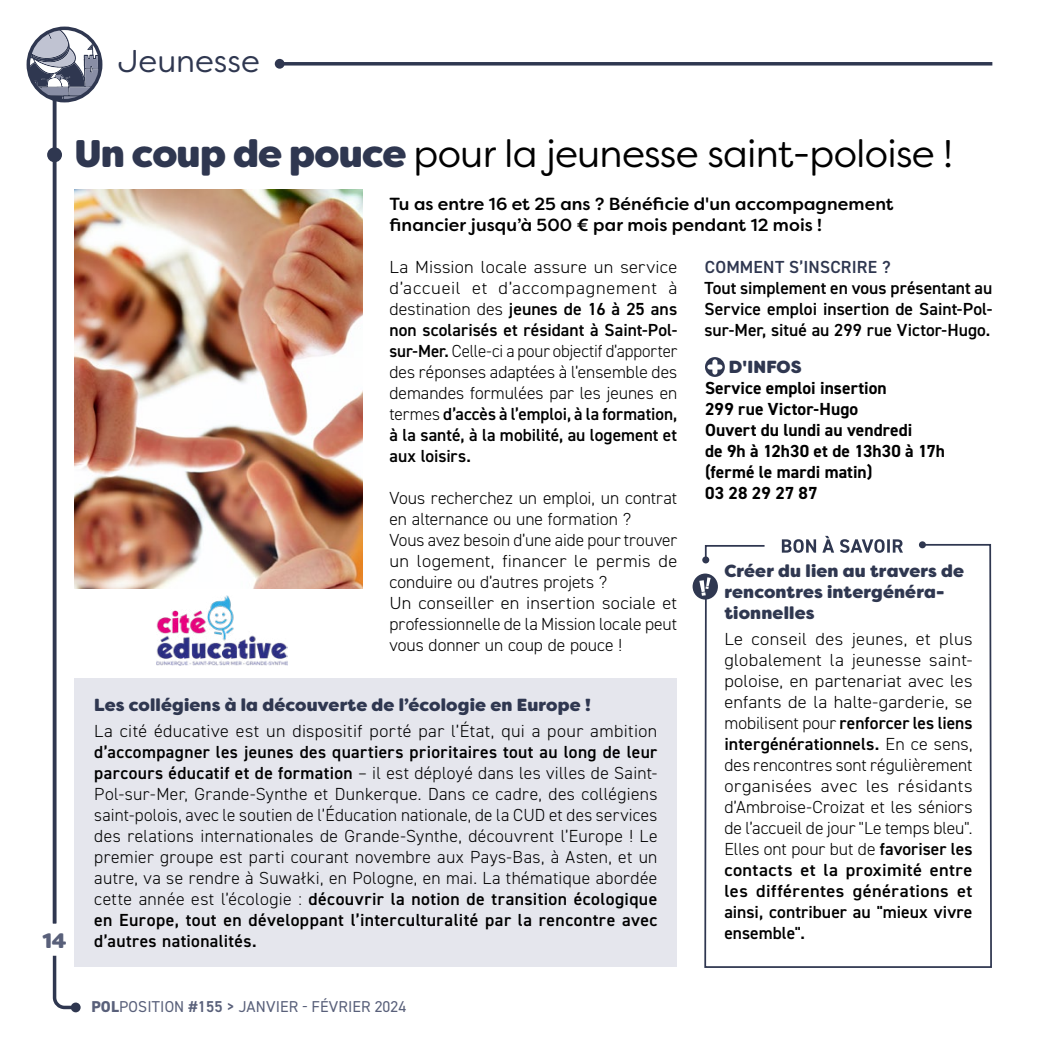
<style>
.page{position:relative;width:1042px;height:1042px;background:#fff}
.page>*{position:absolute;margin:0;border:0;box-sizing:border-box;transform-origin:0 0}
.t1{font:38.5px "Filson Soft";letter-spacing:-.02em;color:#000}
.t2{font:31.5px "Filson Soft";color:#2f3750}
.t3{font:800 21px "Filson Soft";color:#59607a}
.t4{font:300 17.5px/21px "DIN2014";letter-spacing:.005em;color:#000}
.t5{font:300 17.5px/21px "DIN2014";letter-spacing:.005em;color:#000;text-align:justify;scale:1.05 1}
.t6{font:700 17.5px/21px "DIN2014";letter-spacing:.005em;color:#000}
.t7{font:800 17.5px/21px "Filson Soft";letter-spacing:.01em;color:#2f3750}
.t8{font:600 17.5px/21px "DIN2014";letter-spacing:.005em;color:#000;text-align:justify}
.t9{font:500 17.5px/21px "Filson Soft";letter-spacing:.005em;color:#000}
.t10{font:600 17.5px "DIN2014";letter-spacing:.015em;color:#2f3750}
.t11{font:15.75px "DIN2014";letter-spacing:.01em;color:#59607a}
.s1{font-weight:800;color:#2f3750}
.s2{font-weight:600}
.s3{font-weight:800}
</style>
<div class="page">
<svg style="left:52px;top:955px;width:20px;height:56px"></svg>
<div style="left:71px;top:1002px;width:10px;height:10px;background:#2f3750;border-radius:50%"></div>
<svg style="left:285px;top:62px;width:707px;height:4px;background:#484f65"></svg>
<div style="left:275px;top:59px;width:10px;height:10px;background:#2f3750;border-radius:50%"></div>
<hr style="left:53px;top:85px;width:3px;height:838px;background:#2f3750">
<div style="left:47px;top:147px;width:15px;height:15px;background:#2f3750;border-radius:50%"></div>
<svg style="left:28px;top:28px;width:72px;height:73px"></svg>
<div style="left:27px;top:27px;width:75px;height:75px;border:4px solid #2f3750;border-radius:50%"></div>
<svg style="left:703px;top:543px;width:289px;height:425px"></svg>
<div style="left:919px;top:541px;width:7px;height:7px;background:#2f3750;border-radius:50%"></div>
<div style="left:692px;top:573px;width:26px;height:26px;background:#2f3750;border-radius:50%"></div>
<svg style="left:704px;top:544px;width:62px;height:18px"></svg>
<div style="left:702px;top:556px;width:7px;height:7px;background:#2f3750;border-radius:50%"></div>
<svg style="left:782px;top:536px;width:121px;height:17px"></svg>
<svg style="left:699px;top:577px;width:12px;height:19px"></svg>
<img style="left:74px;top:189px;width:288px;height:399px">
<svg style="left:705px;top:357px;width:20px;height:20px"></svg>
<svg style="left:707px;top:359px;width:15px;height:15px"></svg>
<div style="left:74px;top:679px;width:603px;height:288px;background:#e5e6ed"></div>
<img style="left:156px;top:595px;width:131px;height:70px">
<h2 class="t2" style="left:118px;top:41px;width:143px">Jeunesse</h2>
<p class="t3" style="left:42px;top:927px;width:26px">14</p>
<h1 class="t1" style="left:74px;top:130px;width:880px"><span class="s1">Un coup de pouce</span> pour la jeunesse saint-poloise !</h1>
<p class="t9" style="left:389px;top:193px;width:506px">Tu as entre 16 et 25 ans ? Bénéficie d'un accompagnement financier jusqu’à 500 € par mois pendant 12 mois !</p>
<p class="t5" style="left:389px;top:257px;width:276px">La Mission locale assure un service d’accueil et d’accompagnement à destination des <span class="s2">jeunes de 16 à 25 ans non scolarisés et résidant à Saint-Pol&shy;sur-Mer.</span> Celle-ci a pour objectif d’apporter des réponses adaptées à l’ensemble des demandes formulées par les jeunes en termes <span class="s2">d’accès à l’emploi, à la formation, à la santé, à la mobilité, au logement et aux loisirs.</span></p>
<p class="t4" style="left:389px;top:488px;width:289px">Vous recherchez un emploi, un contrat en alternance ou une formation ?<br>Vous avez besoin d’une aide pour trouver un logement, financer le permis de conduire ou d’autres projets ?<br>Un conseiller en insertion sociale et professionnelle de la Mission locale peut vous donner un coup de pouce !</p>
<p class="t7" style="left:94px;top:695px;width:498px">Les collégiens à la découverte de l’écologie en Europe !</p>
<p class="t4" style="left:94px;top:721px;width:564px">La cité éducative est un dispositif porté par l’État, qui a pour ambition</p>
<p class="t4" style="left:94px;top:742px;width:565px;text-align:justify"><span class="s2">d’accompagner les jeunes des quartiers prioritaires tout au long de leur parcours éducatif et de formation</span> – il est déployé dans les villes de Saint-Pol-sur-Mer, Grande-Synthe et Dunkerque. Dans ce cadre, des collégiens saint-polois, avec le soutien de l’Éducation nationale, de la CUD et des services des relations internationales de Grande-Synthe, découvrent l’Europe ! Le premier groupe est parti courant novembre aux Pays-Bas, à Asten, et un autre, va se rendre à Suwałki, en Pologne, en mai. La thématique abordée cette année est l’écologie : <span class="s2">découvrir la notion de transition écologique en Europe, tout en développant l’interculturalité par la rencontre avec d’autres nationalités.</span></p>
<p class="t10" style="left:704px;top:255px;width:187px">COMMENT S’INSCRIRE ?</p>
<p class="t8" style="left:704px;top:277px;width:289px">Tout simplement en vous présentant au Service emploi insertion de Saint-Pol&shy;sur-Mer, situé au 299 rue Victor-Hugo.</p>
<p class="t7" style="left:729px;top:357px;width:74px">D'INFOS</p>
<p class="t6" style="left:705px;top:377px;width:242px">Service emploi insertion<br>299 rue Victor-Hugo<br>Ouvert du lundi au vendredi<br>de 9h à 12h30 et de 13h30 à 17h (fermé le mardi matin)<br>03 28 29 27 87</p>
<p class="t7" style="left:724px;top:561px;width:241px">Créer du lien au travers de rencontres intergénéra&shy;tionnelles</p>
<p class="t5" style="left:724px;top:629px;width:238px">Le conseil des jeunes, et plus globalement la jeunesse saint&shy;poloise, en partenariat avec les enfants de la halte-garderie, se mobilisent pour <span class="s2">renforcer les liens intergénérationnels.</span> En ce sens, des rencontres sont régulièrement organisées avec les résidants d’Ambroise-Croizat et les séniors de l’accueil de jour "Le temps bleu".<br>Elles ont pour but de <span class="s2">favoriser les contacts et la proximité entre les différentes générations et ainsi, contribuer au "mieux vivre ensemble".</span></p>
<p class="t11" style="left:91px;top:997px;width:316px"><span class="s3">POL</span>POSITION <span class="s2">#155 &gt;</span> JANVIER - FÉVRIER 2024</p>
</div>
